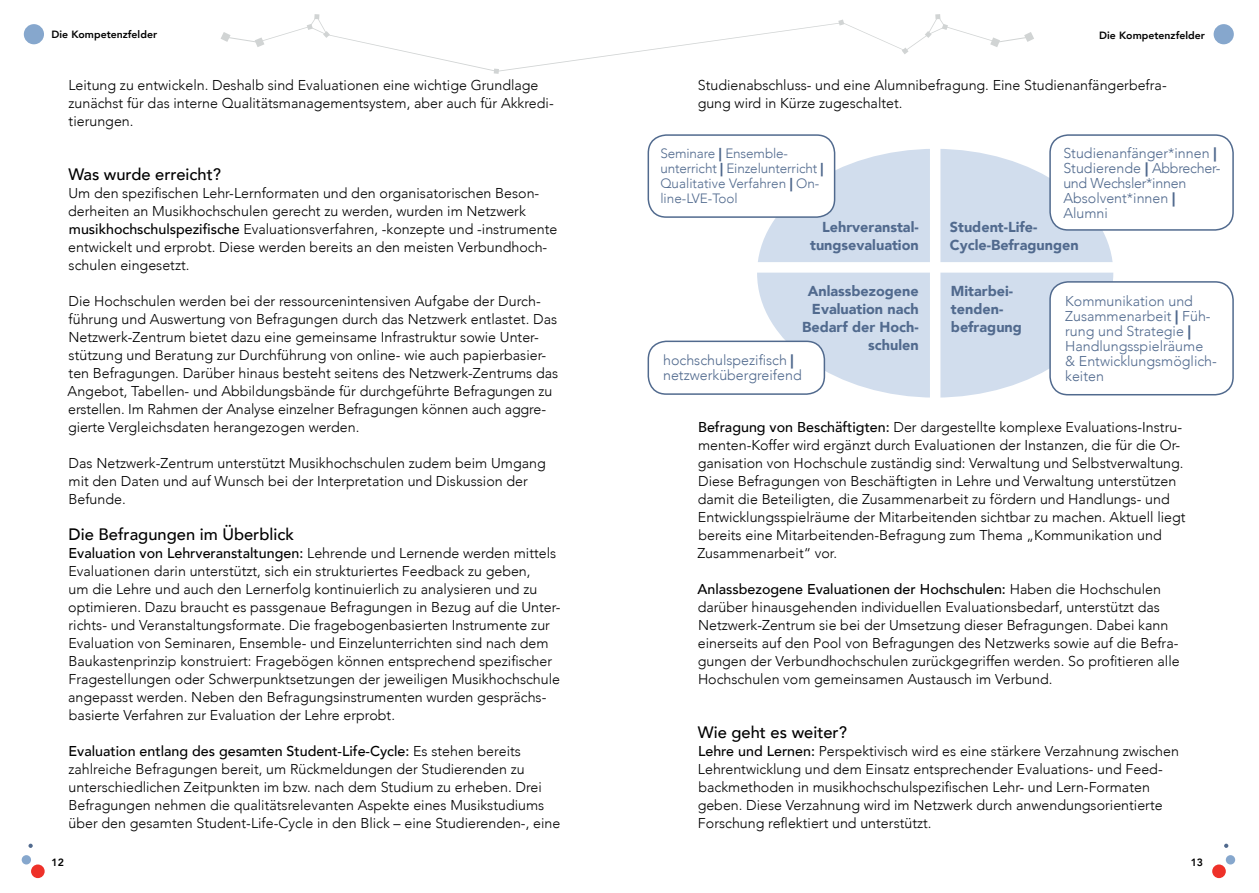
<style>
.page{position:relative;width:1259px;height:893px;background:#fff}
.page>*{position:absolute;margin:0;border:0;box-sizing:border-box;transform-origin:0 0}
.t1{font:500 16.5px "Avenir";color:#000}
.t2{font:900 14.4px/18px "Avenir";color:#516a8e;text-align:right}
.t3{font:300 14.25px/18px "Avenir";color:#000}
.t4{font:300 14.25px/15px "Avenir";color:#516a8e}
.t5{font:300 13.5px/15px "Avenir";letter-spacing:-.01em;color:#516a8e}
.t6{font:800 10.5px "Avenir";color:#000}
.s1{font-weight:500}
.s2{font-weight:900}
</style>
<div class="page">
<div style="left:757px;top:149px;width:356px;height:249px;background:#d1dded;border-radius:50%"></div>
<div style="left:930px;top:125px;width:10px;height:284px;background:#fff"></div>
<div style="left:752px;top:262px;width:367px;height:11px;background:#fff"></div>
<div style="left:648px;top:135px;width:186px;height:82px;background:#fff;border-radius:18px"></div>
<div style="left:647px;top:134px;width:188px;height:84px;border:2px solid #516a8e;border-radius:18px"></div>
<div style="left:1050px;top:135px;width:183px;height:95px;background:#fff;border-radius:18px"></div>
<div style="left:1049px;top:134px;width:184px;height:97px;border:2px solid #516a8e;border-radius:18px"></div>
<div style="left:1050px;top:282px;width:183px;height:113px;background:#fff;border-radius:18px"></div>
<div style="left:1049px;top:281px;width:184px;height:114px;border:2px solid #516a8e;border-radius:18px"></div>
<div style="left:648px;top:341px;width:176px;height:53px;background:#fff;border-radius:18px"></div>
<div style="left:647px;top:341px;width:178px;height:54px;border:2px solid #516a8e;border-radius:18px"></div>
<div style="left:31px;top:864px;width:14px;height:14px;background:#ee3129;border-radius:50%"></div>
<div style="left:22px;top:855px;width:9px;height:9px;background:#86a7cd;border-radius:50%"></div>
<svg style="left:28px;top:844px;width:5px;height:4px"></svg>
<div style="left:1212px;top:864px;width:13px;height:14px;background:#ee3129;border-radius:50%"></div>
<div style="left:1225px;top:855px;width:10px;height:9px;background:#86a7cd;border-radius:50%"></div>
<svg style="left:1224px;top:844px;width:4px;height:4px"></svg>
<div style="left:24px;top:24px;width:20px;height:20px;background:#86a7cd;border-radius:50%"></div>
<div style="left:1213px;top:24px;width:20px;height:20px;background:#86a7cd;border-radius:50%"></div>
<svg style="left:221px;top:14px;width:813px;height:60px"></svg>
<p class="t6" style="left:51px;top:26px;width:107px">Die Kompetenzfelder</p>
<p class="t6" style="left:1099px;top:28px;width:107px">Die Kompetenzfelder</p>
<p class="t3" style="left:68px;top:76px;width:487px">Leitung zu entwickeln. Deshalb sind Evaluationen eine wichtige Grundlage zunächst für das interne Qualitätsmanagementsystem, aber auch für Akkredi&shy;tierungen.</p>
<p class="t1" style="left:68px;top:160px;width:154px">Was wurde erreicht?</p>
<p class="t3" style="left:68px;top:184px;width:491px">Um den spezifischen Lehr-Lernformaten und den organisatorischen Beson&shy;derheiten an Musikhochschulen gerecht zu werden, wurden im Netzwerk <span class="s1">musikhochschulspezifische</span> Evaluationsverfahren, -konzepte und -instrumente entwickelt und erprobt. Diese werden bereits an den meisten Verbundhoch&shy;schulen eingesetzt.</p>
<p class="t3" style="left:68px;top:292px;width:492px">Die Hochschulen werden bei der ressourcenintensiven Aufgabe der Durch&shy;führung und Auswertung von Befragungen durch das Netzwerk entlastet. Das Netzwerk-Zentrum bietet dazu eine gemeinsame Infrastruktur sowie Unter&shy;stützung und Beratung zur Durchführung von online- wie auch papierbasier&shy;ten Befragungen. Darüber hinaus besteht seitens des Netzwerk-Zentrums das Angebot, Tabellen- und Abbildungsbände für durchgeführte Befragungen zu erstellen. Im Rahmen der Analyse einzelner Befragungen können auch aggre&shy;gierte Vergleichsdaten herangezogen werden.</p>
<p class="t3" style="left:68px;top:454px;width:479px">Das Netzwerk-Zentrum unterstützt Musikhochschulen zudem beim Umgang mit den Daten und auf Wunsch bei der Interpretation und Diskussion der<br>Befunde.</p>
<p class="t1" style="left:69px;top:520px;width:227px">Die Befragungen im Überblick</p>
<p class="t3" style="left:68px;top:544px;width:494px"><span class="s1">Evaluation von Lehrveranstaltungen:</span> Lehrende und Lernende werden mittels Evaluationen darin unterstützt, sich ein strukturiertes Feedback zu geben,<br>um die Lehre und auch den Lernerfolg kontinuierlich zu analysieren und zu optimieren. Dazu braucht es passgenaue Befragungen in Bezug auf die Unter&shy;richts- und Veranstaltungsformate. Die fragebogenbasierten Instrumente zur Evaluation von Seminaren, Ensemble- und Einzelunterrichten sind nach dem Baukastenprinzip konstruiert: Fragebögen können entsprechend spezifischer Fragestellungen oder Schwerpunktsetzungen der jeweiligen Musikhochschule angepasst werden. Neben den Befragungsinstrumenten wurden gesprächs&shy;basierte Verfahren zur Evaluation der Lehre erprobt.</p>
<p class="t3" style="left:68px;top:742px;width:493px"><span class="s1">Evaluation entlang des gesamten Student-Life-Cycle:</span> Es stehen bereits zahlreiche Befragungen bereit, um Rückmeldungen der Studierenden zu unterschiedlichen Zeitpunkten im bzw. nach dem Studium zu erheben. Drei Befragungen nehmen die qualitätsrelevanten Aspekte eines Musikstudiums über den gesamten Student-Life-Cycle in den Blick – eine Studierenden-, eine</p>
<p class="t3" style="left:697px;top:76px;width:470px">Studienabschluss- und eine Alumnibefragung. Eine Studienanfängerbefra&shy;gung wird in Kürze zugeschaltet.</p>
<p class="t5" style="left:660px;top:146px;width:165px">Seminare <span class="s2">|</span> Ensemble&shy;unterricht <span class="s2">|</span> Einzelunterricht <span class="s2">|<br></span>Qualitative Verfahren <span class="s2">|</span> On&shy;line-LVE-Tool</p>
<p class="t4" style="left:1063px;top:146px;width:159px">Studienanfänger*innen <span class="s2">|<br></span>Studierende <span class="s2">|</span> Abbrecher&shy;und Wechsler*innen<br>Absolvent*innen <span class="s2">|<br></span>Alumni</p>
<p class="t2" style="left:810px;top:218px;width:110px">Lehrveranstal&shy;tungsevaluation</p>
<p class="t2" style="left:950px;top:218px;width:130px;text-align:left">Student-Life-<br>Cycle-Befragungen</p>
<p class="t2" style="left:802px;top:281px;width:118px">Anlassbezogene<br>Evaluation nach<br>Bedarf der Hoch&shy;schulen</p>
<p class="t2" style="left:951px;top:281px;width:72px;text-align:left">Mitarbei&shy;tenden&shy;befragung</p>
<p class="t4" style="left:663px;top:352px;width:140px">hochschulspezifisch <span class="s2">| </span>netzwerkübergreifend</p>
<p class="t4" style="left:1065px;top:294px;width:153px">Kommunikation und<br>Zusammenarbeit <span class="s2">|</span> Füh&shy;rung und Strategie <span class="s2">|<br></span>Handlungsspielräume<br>&amp; Entwicklungsmöglich&shy;keiten</p>
<p class="t3" style="left:697px;top:418px;width:490px"><span class="s1">Befragung von Beschäftigten:</span> Der dargestellte komplexe Evaluations-Instru&shy;menten-Koffer wird ergänzt durch Evaluationen der Instanzen, die für die Or&shy;ganisation von Hochschule zuständig sind: Verwaltung und Selbstverwaltung.<br>Diese Befragungen von Beschäftigten in Lehre und Verwaltung unterstützen damit die Beteiligten, die Zusammenarbeit zu fördern und Handlungs- und Entwicklungsspielräume der Mitarbeitenden sichtbar zu machen. Aktuell liegt bereits eine Mitarbeitenden-Befragung zum Thema „Kommunikation und Zusammenarbeit“ vor.</p>
<p class="t3" style="left:697px;top:580px;width:484px"><span class="s1">Anlassbezogene Evaluationen der Hochschulen:</span> Haben die Hochschulen darüber hinausgehenden individuellen Evaluationsbedarf, unterstützt das Netzwerk-Zentrum sie bei der Umsetzung dieser Befragungen. Dabei kann einerseits auf den Pool von Befragungen des Netzwerks sowie auf die Befra&shy;gungen der Verbundhochschulen zurückgegriffen werden. So profitieren alle Hochschulen vom gemeinsamen Austausch im Verbund.</p>
<p class="t1" style="left:698px;top:718px;width:151px">Wie geht es weiter?</p>
<p class="t3" style="left:697px;top:742px;width:483px"><span class="s1">Lehre und Lernen:</span> Perspektivisch wird es eine stärkere Verzahnung zwischen Lehrentwicklung und dem Einsatz entsprechender Evaluations- und Feed&shy;backmethoden in musikhochschulspezifischen Lehr- und Lern-Formaten geben. Diese Verzahnung wird im Netzwerk durch anwendungsorientierte Forschung reflektiert und unterstützt.</p>
<p class="t6" style="left:51px;top:854px;width:14px">12</p>
<p class="t6" style="left:1190px;top:854px;width:14px">13</p>
</div>
